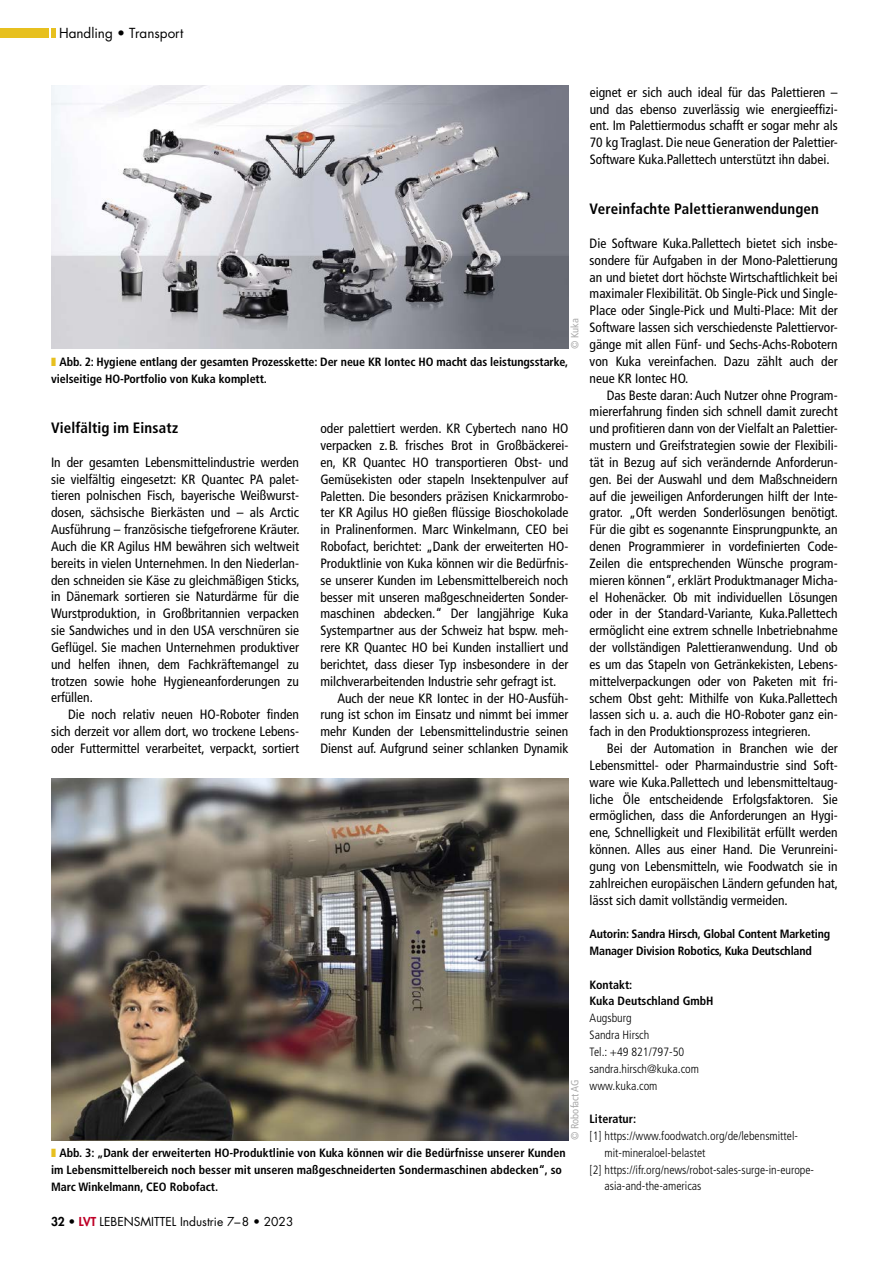
<style>
.page{position:relative;width:893px;height:1263px;background:#fff}
.page>*{position:absolute;margin:0;border:0;box-sizing:border-box;transform-origin:0 0}
.t1{font:700 condensed 15px "Frutiger LT Std";letter-spacing:.005em;color:#000}
.t2{font:condensed 13.5px/16.8px "Frutiger LT Std";color:#000;text-align:justify}
.t3{font:13.5px "Futura Std";color:#000}
.t4{font:700 condensed 12px/16.8px "Frutiger LT Std";letter-spacing:-.005em;color:#000}
.t5{font:300 condensed 12px/16.8px "Frutiger LT Std";color:#000}
.t6{font:12px "Futura Std";color:#000}
.t7{font:condensed 10.5px "Frutiger LT Std";color:#aaa}
.s1{color:#e7c01f}
.s2{font-weight:800}
.s3{font-weight:800;color:#be0027}
</style>
<div class="page">
<img style="left:51px;top:85px;width:517px;height:264px">
<img style="left:51px;top:778px;width:517px;height:362px">
<hr style="left:51px;top:28px;width:4px;height:10px;background:#e7c01f">
<div style="left:0;top:28px;width:48px;height:10px;background:#e7c01f"></div>
<p class="t3" style="left:59px;top:24px;width:126px">Handling • Transport</p>
<p class="t7" style="left:569px;top:349px;width:32px;rotate:-90deg">© Kuka</p>
<p class="t4" style="left:51px;top:353px;width:519px"><span class="s1">❚</span> Abb. 2: Hygiene entlang der gesamten Prozesskette: Der neue KR Iontec HO macht das leistungsstarke, vielseitige HO-Portfolio von Kuka komplett.</p>
<p class="t1" style="left:51px;top:419px;width:129px">Vielfältig im Einsatz</p>
<p class="t2" style="left:51px;top:454px;width:250px">In der gesamten Lebensmittelindustrie werden sie vielfältig eingesetzt: KR Quantec PA palet&shy;tieren polnischen Fisch, bayerische Weißwurst&shy;dosen, sächsische Bierkästen und – als Arctic Ausführung – französische tiefgefrorene Kräuter.<br>Auch die KR Agilus HM bewähren sich weltweit bereits in vielen Unternehmen. In den Niederlan&shy;den schneiden sie Käse zu gleichmäßigen Sticks, in Dänemark sortieren sie Naturdärme für die Wurstproduktion, in Großbritannien verpacken sie Sandwiches und in den USA verschnüren sie Geflügel. Sie machen Unternehmen produktiver und helfen ihnen, dem Fachkräftemangel zu trotzen sowie hohe Hygieneanforderungen zu erfüllen.</p>
<p class="t2" style="left:51px;top:706px;width:250px;text-indent:17px">Die noch relativ neuen HO-Roboter finden sich derzeit vor allem dort, wo trockene Lebens&shy;oder Futtermittel verarbeitet, verpackt, sortiert</p>
<p class="t2" style="left:320px;top:420px;width:250px">oder palettiert werden. KR Cybertech nano HO</p>
<p class="t2" style="left:320px;top:437px;width:250px">verpacken z.B. frisches Brot in Großbäckerei-</p>
<p class="t2" style="left:320px;top:454px;width:250px">en, KR Quantec HO transportieren Obst- und</p>
<p class="t2" style="left:320px;top:471px;width:250px">Gemüsekisten oder stapeln Insektenpulver auf</p>
<p class="t2" style="left:320px;top:488px;width:250px">Paletten. Die besonders präzisen Knickarmrobo-</p>
<p class="t2" style="left:320px;top:504px;width:250px">ter KR Agilus HO gießen flüssige Bioschokolade</p>
<p class="t2" style="left:320px;top:521px;width:250px">in Pralinenformen. Marc Winkelmann, CEO bei</p>
<p class="t2" style="left:320px;top:538px;width:250px">Robofact, berichtet: „Dank der erweiterten HO-</p>
<p class="t2" style="left:320px;top:555px;width:250px">Produktlinie von Kuka können wir die Bedürfnis-</p>
<p class="t2" style="left:320px;top:572px;width:250px">se unserer Kunden im Lebensmittelbereich noch</p>
<p class="t2" style="left:320px;top:589px;width:250px">besser mit unseren maßgeschneiderten Sonder-</p>
<p class="t2" style="left:320px;top:605px;width:250px">maschinen abdecken.“ Der langjährige Kuka</p>
<p class="t2" style="left:320px;top:622px;width:250px">Systempartner aus der Schweiz hat bspw. meh-</p>
<p class="t2" style="left:320px;top:639px;width:250px">rere KR Quantec HO bei Kunden installiert und</p>
<p class="t2" style="left:320px;top:656px;width:250px">berichtet, dass dieser Typ insbesondere in der</p>
<p class="t2" style="left:320px;top:673px;width:237px">milchverarbeitenden Industrie sehr gefragt ist.</p>
<p class="t2" style="left:337px;top:690px;width:233px">Auch der neue KR Iontec in der HO-Ausfüh-</p>
<p class="t2" style="left:320px;top:706px;width:250px">rung ist schon im Einsatz und nimmt bei immer</p>
<p class="t2" style="left:320px;top:723px;width:250px">mehr Kunden der Lebensmittelindustrie seinen</p>
<p class="t2" style="left:320px;top:740px;width:250px">Dienst auf. Aufgrund seiner schlanken Dynamik</p>
<p class="t7" style="left:569px;top:1140px;width:62px;rotate:-90deg">© Robofact AG</p>
<p class="t4" style="left:51px;top:1144px;width:516px"><span class="s1">❚</span> Abb. 3: „Dank der erweiterten HO-Produktlinie von Kuka können wir die Bedürfnisse unserer Kunden im Lebensmittelbereich noch besser mit unseren maßgeschneiderten Sondermaschinen abdecken“, so<br>Marc Winkelmann, CEO Robofact.</p>
<p class="t6" style="left:51px;top:1214px;width:244px"><span class="s2">32 •</span> <span class="s3">LVT</span> LEBENSMITTEL Industrie 7–8 • 2023</p>
<p class="t2" style="left:590px;top:84px;width:250px">eignet er sich auch ideal für das Palettieren – und das ebenso zuverlässig wie energieeffizi&shy;ent. Im Palettiermodus schafft er sogar mehr als 70 kg Traglast. Die neue Generation der Palettier-Software Kuka.Pallettech unterstützt ihn dabei.</p>
<p class="t1" style="left:590px;top:200px;width:231px">Vereinfachte Palettieranwendungen</p>
<p class="t2" style="left:590px;top:235px;width:250px">Die Software Kuka.Pallettech bietet sich insbe&shy;sondere für Aufgaben in der Mono-Palettierung an und bietet dort höchste Wirtschaftlichkeit bei maximaler Flexibilität. Ob Single-Pick und Single-Place oder Single-Pick und Multi-Place: Mit der Software lassen sich verschiedenste Palettiervor&shy;gänge mit allen Fünf- und Sechs-Achs-Robotern von Kuka vereinfachen. Dazu zählt auch der neue KR Iontec HO.</p>
<p class="t2" style="left:590px;top:386px;width:250px;text-indent:17px">Das Beste daran: Auch Nutzer ohne Program&shy;miererfahrung finden sich schnell damit zurecht und profitieren dann von der Vielfalt an Palettier&shy;mustern und Greifstrategien sowie der Flexibili&shy;tät in Bezug auf sich verändernde Anforderun&shy;gen. Bei der Auswahl und dem Maßschneidern auf die jeweiligen Anforderungen hilft der Inte&shy;grator. „Oft werden Sonderlösungen benötigt.<br>Für die gibt es sogenannte Einsprungpunkte, an denen Programmierer in vordefinierten Code-Zeilen die entsprechenden Wünsche program&shy;mieren können“, erklärt Produktmanager Micha&shy;el Hohenäcker. Ob mit individuellen Lösungen oder in der Standard-Variante, Kuka.Pallettech ermöglicht eine extrem schnelle Inbetriebnahme der vollständigen Palettieranwendung. Und ob es um das Stapeln von Getränkekisten, Lebens&shy;mittelverpackungen oder von Paketen mit fri&shy;schem Obst geht: Mithilfe von Kuka.Pallettech lassen sich u. a. auch die HO-Roboter ganz ein&shy;fach in den Produktionsprozess integrieren.</p>
<p class="t2" style="left:590px;top:740px;width:250px;text-indent:17px">Bei der Automation in Branchen wie der Lebensmittel- oder Pharmaindustrie sind Soft&shy;ware wie Kuka.Pallettech und lebensmitteltaug&shy;liche Öle entscheidende Erfolgsfaktoren. Sie ermöglichen, dass die Anforderungen an Hygi&shy;ene, Schnelligkeit und Flexibilität erfüllt werden können. Alles aus einer Hand. Die Verunreini&shy;gung von Lebensmitteln, wie Foodwatch sie in zahlreichen europäischen Ländern gefunden hat, lässt sich damit vollständig vermeiden.</p>
<p class="t4" style="left:590px;top:925px;width:242px">Autorin: Sandra Hirsch, Global Content Marketing<br>Manager Division Robotics, Kuka Deutschland</p>
<p class="t4" style="left:590px;top:976px;width:125px">Kontakt:<br>Kuka Deutschland GmbH</p>
<p class="t5" style="left:590px;top:1010px;width:111px">Augsburg<br>Sandra Hirsch<br>Tel.: +49 821/797-50 sandra.hirsch@kuka.com www.kuka.com</p>
<p class="t4" style="left:590px;top:1110px;width:48px">Literatur:</p>
<p class="t5" style="left:590px;top:1127px;width:210px">[1] https://www.foodwatch.org/de/lebensmittel-</p>
<p class="t5" style="left:604px;top:1144px;width:102px">mit-mineraloel-belastet</p>
<p class="t5" style="left:590px;top:1161px;width:226px">[2] https://ifr.org/news/robot-sales-surge-in-europe-</p>
<p class="t5" style="left:604px;top:1178px;width:98px">asia-and-the-americas</p>
</div>
